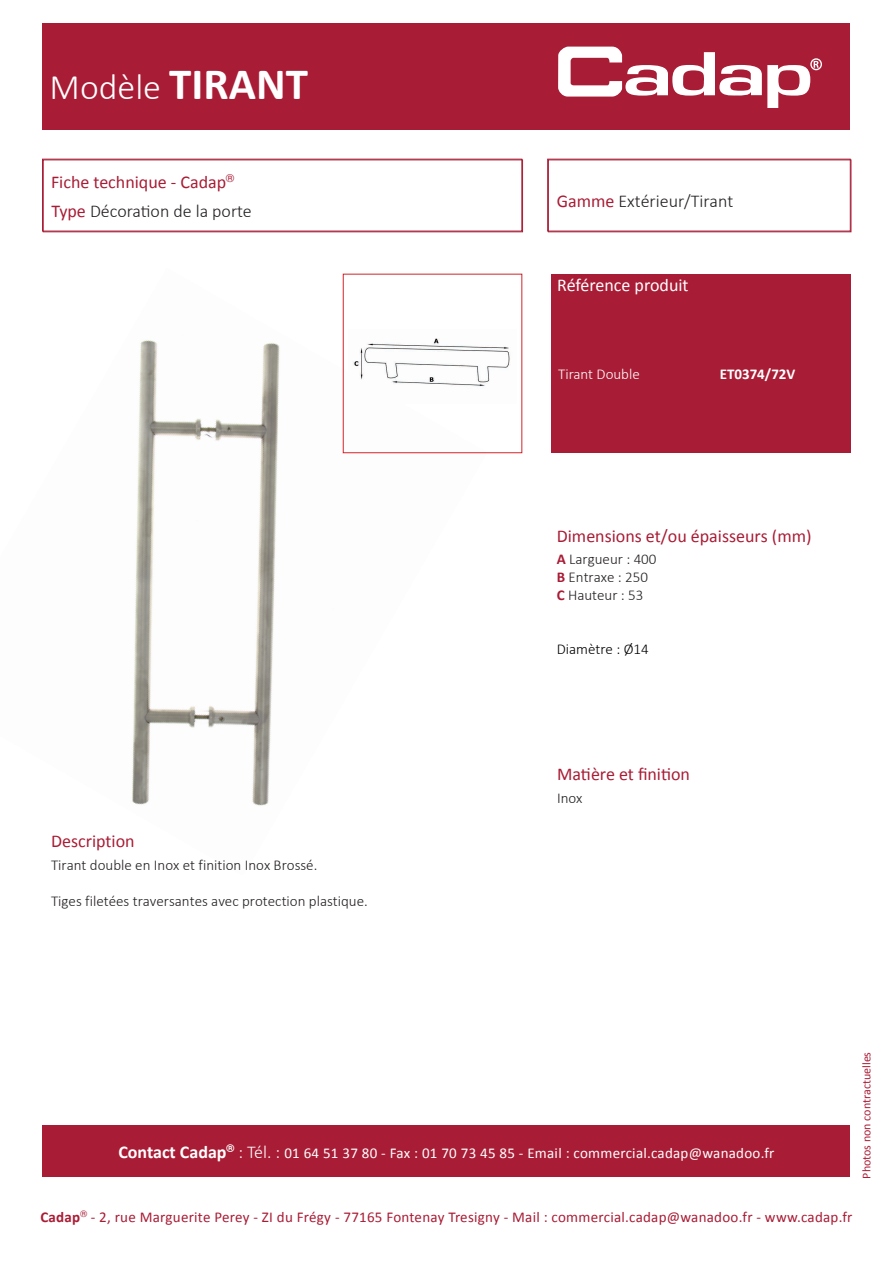
<style>
.page{position:relative;width:893px;height:1263px;background:#fff}
.page>*{position:absolute;margin:0;border:0;box-sizing:border-box;transform-origin:0 0}
.t1{font:300 36px "Calibri";color:#fff}
.t2{font:18px "Calibri";color:#a91c35}
.t3{font:300 18px "Calibri";color:#231f20}
.t4{font:18px "Calibri";color:#fff}
.t5{font:300 15px/18px "Calibri";color:#231f20}
.t6{font:15px "Calibri";letter-spacing:.015em;color:#a91c35}
.t7{font:15px "Calibri";letter-spacing:.015em;color:#fff}
.t8{font:300 15px "Calibri";color:#000}
.t9{font:300 15px "Calibri";color:#fff}
.t10{font:700 15px "Calibri";color:#fff}
.t11{font:12px "Calibri";color:#a91c35}
.s1{font-weight:700;font-size:45px}
.s2{font-weight:400;color:#a91c35}
.s3{font-weight:700;color:#a91c35}
.s4{font-weight:700;font-size:18px}
.s5{font-weight:300;font-size:18px}
.s6{font-weight:700}
</style>
<div class="page">
<img style="left:132px;top:273px;width:354px;height:533px">
<div style="left:43px;top:23px;width:807px;height:106px;background:#a91c35"></div>
<svg style="left:558px;top:47px;width:264px;height:61px"></svg>
<div style="left:42px;top:159px;width:480px;height:72px;border:1px solid #a91c35"></div>
<div style="left:43px;top:1125px;width:807px;height:51px;background:#a91c35"></div>
<div style="left:547px;top:159px;width:303px;height:72px;border:1px solid #a91c35"></div>
<div style="left:551px;top:274px;width:299px;height:179px;background:#a91c35"></div>
<div style="left:43px;top:160px;width:480px;height:72px;border:1px solid #a91c35"></div>
<div style="left:548px;top:160px;width:303px;height:72px;border:1px solid #a91c35"></div>
<img style="left:349px;top:330px;width:161px;height:74px">
<div style="left:343px;top:274px;width:179px;height:179px;border:1px solid #d1232a"></div>
<h1 class="t1" style="left:50px;top:65px;width:260px">Modèle <span class="s1">TIRANT</span></h1>
<p class="t2" style="left:51px;top:171px;width:185px">Fiche technique - Cadap<sup>®</sup></p>
<p class="t3" style="left:51px;top:200px;width:202px"><span class="s2">Type</span> Décoration de la porte</p>
<p class="t3" style="left:557px;top:190px;width:178px"><span class="s2">Gamme</span> Extérieur/Tirant</p>
<p class="t4" style="left:557px;top:274px;width:133px">Référence produit</p>
<p class="t9" style="left:558px;top:365px;width:83px">Tirant Double</p>
<p class="t10" style="left:720px;top:363px;width:77px">ET0374/72V</p>
<p class="t2" style="left:51px;top:830px;width:85px">Description</p>
<p class="t5" style="left:51px;top:855px;width:268px">Tirant double en Inox et finition Inox Brossé.</p>
<p class="t5" style="left:51px;top:891px;width:318px">Tiges filetées traversantes avec protection plastique.</p>
<p class="t2" style="left:557px;top:524px;width:256px">Dimensions et/ou épaisseurs (mm)</p>
<p class="t5" style="left:557px;top:550px;width:101px"><span class="s3">A</span> Largueur : 400<br><span class="s3">B</span> Entraxe : 250<br><span class="s3">C</span> Hauteur : 53</p>
<p class="t8" style="left:557px;top:640px;width:94px">Diamètre : Ø14</p>
<p class="t2" style="left:557px;top:763px;width:134px">Matière et finition</p>
<p class="t5" style="left:557px;top:789px;width:27px">Inox</p>
<p class="t7" style="left:118px;top:1143px;width:658px"><span class="s4">Contact Cadap</span><sup>®</sup> <span class="s5">: Tél. :</span> 01 64 51 37 80 - Fax : 01 70 73 45 85 - Email : commercial.cadap@wanadoo.fr</p>
<p class="t11" style="left:859px;top:1179px;width:128px;rotate:-90deg">Photos non contractuelles</p>
<p class="t6" style="left:40px;top:1207px;width:814px"><span class="s6">Cadap</span><sup>®</sup> - 2, rue Marguerite Perey - ZI du Frégy - 77165 Fontenay Tresigny - Mail : commercial.cadap@wanadoo.fr - www.cadap.fr</p>
</div>
